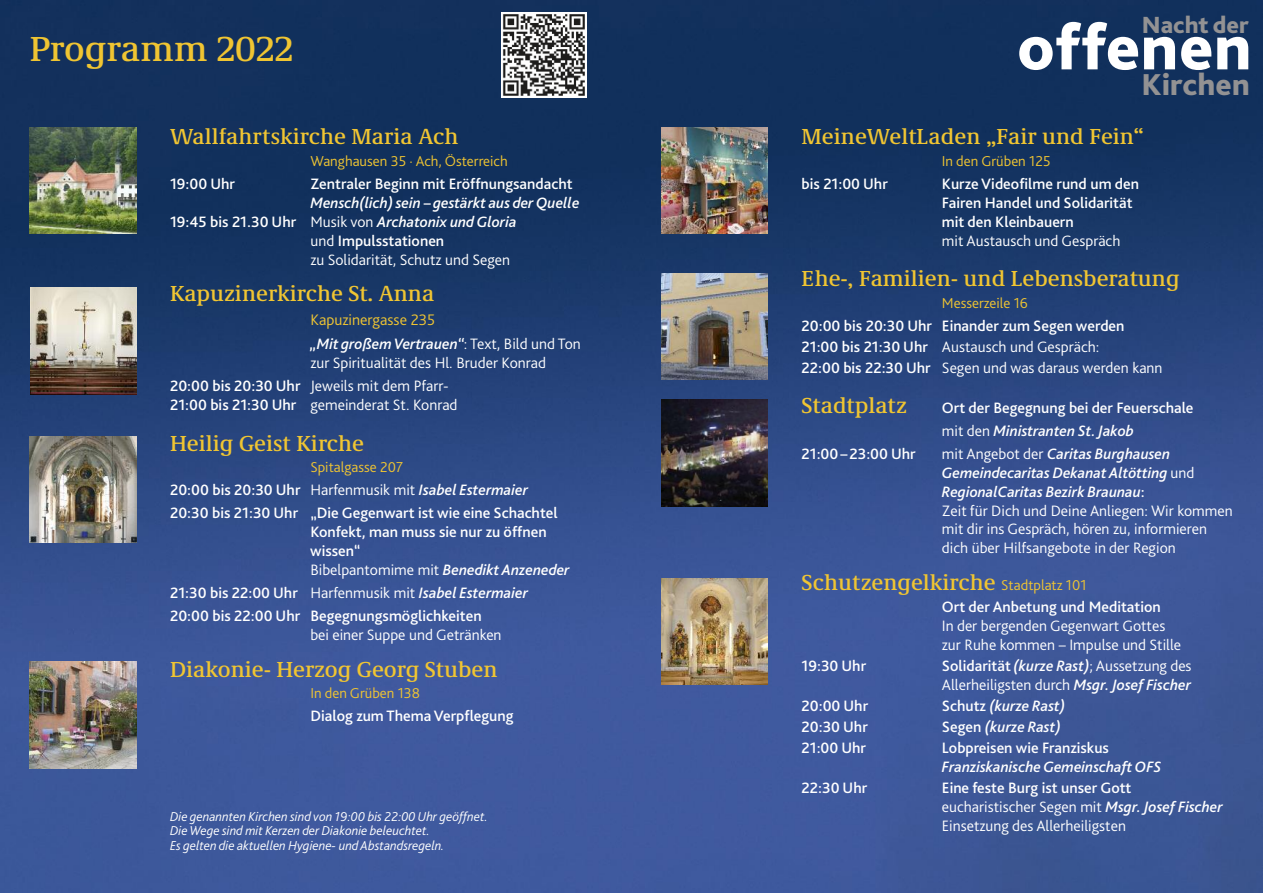
<style>
.page{position:relative;width:1263px;height:893px;background:#fff}
.page>*{position:absolute;margin:0;border:0;box-sizing:border-box;transform-origin:0 0}
.t1{font:800 67.05px "Bliss Pro";letter-spacing:.01em;color:#fff}
.t2{font:500 36px "Demos Next Pro";color:#f0c532}
.t3{font:800 31.65px "Bliss Pro";letter-spacing:.01em;color:#939293}
.t4{font:800 24.45px "Bliss Pro";color:#939293}
.t5{font:500 22.5px "Demos Next Pro";color:#f0c532}
.t6{font:300 15.9px "Bliss Pro";color:#f0c532}
.t7{font:500 15.75px/18.9px "Bliss Pro";color:#fff}
.t8{font:300 15.75px/18.9px "Bliss Pro";color:#fff}
.t9{font:italic 500 15.75px "Bliss Pro";color:#fff}
.t10{font:300 15px "Bliss Pro";color:#f0c532}
.t11{font:italic 300 13.5px/14.1px "Bliss Pro";color:#fff}
.s1{font-style:normal}
.s2{font-weight:300;font-style:normal}
.s3{font-weight:300}
.s4{font-weight:500;font-style:italic}
.s5{font-weight:500}
.s6{font-style:italic}
.s7{font-family:"Bliss Pro";font-weight:300;font-size:15px}
</style>
<div class="page">
<img style="left:0;top:0;width:1263px;height:893px">
<img style="left:30px;top:128px;width:106px;height:106px">
<img style="left:31px;top:288px;width:105px;height:106px">
<img style="left:661px;top:128px;width:106px;height:106px">
<img style="left:30px;top:662px;width:106px;height:106px">
<img style="left:661px;top:578px;width:106px;height:107px">
<img style="left:661px;top:273px;width:106px;height:106px">
<img style="left:661px;top:400px;width:106px;height:106px">
<img style="left:30px;top:437px;width:106px;height:106px">
<img style="left:502px;top:13px;width:85px;height:85px">
<h2 class="t2" style="left:30px;top:27px;width:265px">Programm 2022</h2>
<h3 class="t5" style="left:170px;top:123px;width:290px">Wallfahrtskirche Maria Ach</h3>
<p class="t10" style="left:310px;top:154px;width:199px">Wanghausen 35 · Ach, Österreich</p>
<p class="t7" style="left:170px;top:175px;width:66px">19:00 Uhr</p>
<p class="t7" style="left:310px;top:175px;width:264px">Zentraler Beginn mit Eröffnungsandacht</p>
<p class="t9" style="left:310px;top:195px;width:271px">Mensch(lich) sein – gestärkt aus der Quelle</p>
<p class="t9" style="left:170px;top:214px;width:348px"><span class="s1">19:45 bis 21.30 Uhr</span> <span class="s2">Musik von</span> Archatonix undGloria</p>
<p class="t7" style="left:310px;top:232px;width:135px"><span class="s3">und</span> Impulsstationen</p>
<p class="t8" style="left:310px;top:251px;width:201px">zu Solidarität, Schutz und Segen</p>
<h3 class="t5" style="left:170px;top:280px;width:266px">Kapuzinerkirche St. Anna</h3>
<p class="t6" style="left:310px;top:312px;width:126px">Kapuzinergasse 235</p>
<p class="t8" style="left:310px;top:335px;width:272px"><span class="s4">„Mit großemVertrauen“</span>: Text, Bild und Ton zur Spiritualität des Hl. Bruder Konrad</p>
<p class="t8" style="left:170px;top:377px;width:289px"><span class="s5">20:00 bis 20:30 Uhr</span> Jeweils mit dem Pfarr-<br><span class="s5">21:00 bis 21:30 Uhr</span> gemeinderat St. Konrad</p>
<h3 class="t5" style="left:170px;top:430px;width:195px">Heilig Geist Kirche</h3>
<p class="t10" style="left:310px;top:460px;width:94px">Spitalgasse 207</p>
<p class="t7" style="left:170px;top:479px;width:389px;line-height:23.1px">20:00 bis 20:30 Uhr <span class="s3">Harfenmusik mit</span> <span class="s6">Isabel Estermaier<br></span>20:30 bis 21:30 Uhr „Die Gegenwart ist wie eine Schachtel</p>
<p class="t7" style="left:310px;top:523px;width:261px">Konfekt, man muss sie nur zu öffnen wissen“<br><span class="s3">Bibelpantomime mit</span> <span class="s6">BenediktAnzeneder</span></p>
<p class="t7" style="left:170px;top:582px;width:359px;line-height:23.1px">21:30 bis 22:00 Uhr <span class="s3">Harfenmusik mit</span> <span class="s6">Isabel Estermaier<br></span>20:00 bis 22:00 Uhr Begegnungsmöglichkeiten</p>
<p class="t8" style="left:310px;top:626px;width:193px">bei einer Suppe und Getränken</p>
<h3 class="t5" style="left:170px;top:656px;width:329px">Diakonie- Herzog Georg Stuben</h3>
<p class="t10" style="left:310px;top:686px;width:111px">In den Grüben 138</p>
<p class="t7" style="left:310px;top:707px;width:205px">Dialog zum Thema Verpflegung</p>
<p class="t11" style="left:170px;top:810px;width:319px">Die genannten Kirchen sind von 19:00 bis 22:00 Uhr geöffnet.<br>Die Wege sind mit Kerzen der Diakonie beleuchtet.<br>Es gelten die aktuellen Hygiene- und Abstandsregeln.</p>
<h3 class="t4" style="left:1142px;top:13px;width:109px">Nacht der</h3>
<h3 class="t3" style="left:1141px;top:70px;width:110px">Kirchen</h3>
<h1 class="t1" style="left:1017px;top:16px;width:236px">offenen</h1>
<h3 class="t5" style="left:801px;top:123px;width:344px">MeineWeltLaden „Fair und Fein“</h3>
<p class="t10" style="left:942px;top:154px;width:110px">In den Grüben 125</p>
<p class="t7" style="left:801px;top:175px;width:88px">bis 21:00 Uhr</p>
<p class="t7" style="left:942px;top:175px;width:199px">Kurze Videofilme rund um den<br>Fairen Handel und Solidarität mit den Kleinbauern</p>
<p class="t8" style="left:942px;top:232px;width:180px">mit Austausch und Gespräch</p>
<h3 class="t5" style="left:801px;top:265px;width:379px">Ehe-, Familien- und Lebensberatung</h3>
<p class="t10" style="left:942px;top:296px;width:88px">Messerzeile 16</p>
<p class="t7" style="left:801px;top:316px;width:362px;line-height:21px">20:00 bis 20:30 Uhr Einander zum Segen werden<br>21:00 bis 21:30 Uhr <span class="s3">Austausch und Gespräch:<br></span>22:00 bis 22:30 Uhr <span class="s3">Segen und was daraus werden kann</span></p>
<h3 class="t5" style="left:801px;top:393px;width:107px">Stadtplatz</h3>
<p class="t7" style="left:942px;top:398px;width:253px;line-height:22.2px">Ort der Begegnung bei der Feuerschale <span class="s3">mit den</span> <span class="s6">Ministranten St. Jakob</span></p>
<p class="t7" style="left:801px;top:445px;width:116px">21:00–23:00 Uhr</p>
<p class="t8" style="left:942px;top:445px;width:292px">mit Angebot der <span class="s4">Caritas Burghausen Gemeindecaritas DekanatAltötting</span> und <span class="s4">RegionalCaritas Bezirk Braunau</span><span class="s5">:<br></span>Zeit für Dich und Deine Anliegen: Wir kommen mit dir ins Gespräch, hören zu, informieren dich über Hilfsangebote in der Region</p>
<h3 class="t5" style="left:801px;top:569px;width:286px">Schutzengelkirche <span class="s7">Stadtplatz 101</span></h3>
<p class="t7" style="left:942px;top:598px;width:220px">Ort der Anbetung und Meditation</p>
<p class="t8" style="left:942px;top:617px;width:241px">In der bergenden Gegenwart Gottes zur Ruhe kommen – Impulse und Stille</p>
<p class="t7" style="left:801px;top:657px;width:66px">19:30 Uhr</p>
<p class="t8" style="left:942px;top:657px;width:251px"><span class="s5">Solidarität</span> <span class="s4">(kurze Rast)</span>; Aussetzung des<br>Allerheiligsten durch <span class="s4">Msgr. Josef Fischer</span></p>
<p class="t7" style="left:801px;top:697px;width:68px">20:00 Uhr</p>
<p class="t9" style="left:942px;top:698px;width:125px"><span class="s1">Schutz</span> (kurze Rast)</p>
<p class="t7" style="left:801px;top:718px;width:68px">20:30 Uhr</p>
<p class="t9" style="left:942px;top:719px;width:120px"><span class="s1">Segen</span> (kurze Rast)</p>
<p class="t7" style="left:801px;top:739px;width:66px">21:00 Uhr</p>
<p class="t7" style="left:942px;top:739px;width:169px">Lobpreisen wie Franziskus</p>
<p class="t9" style="left:942px;top:759px;width:221px">FranziskanischeGemeinschaft OFS</p>
<p class="t7" style="left:801px;top:779px;width:67px">22:30 Uhr</p>
<p class="t8" style="left:942px;top:779px;width:282px"><span class="s5">Eine feste Burg ist unser Gott </span>eucharistischer Segen mit <span class="s4">Msgr. Josef Fischer<br></span>Einsetzung des Allerheiligsten</p>
</div>
